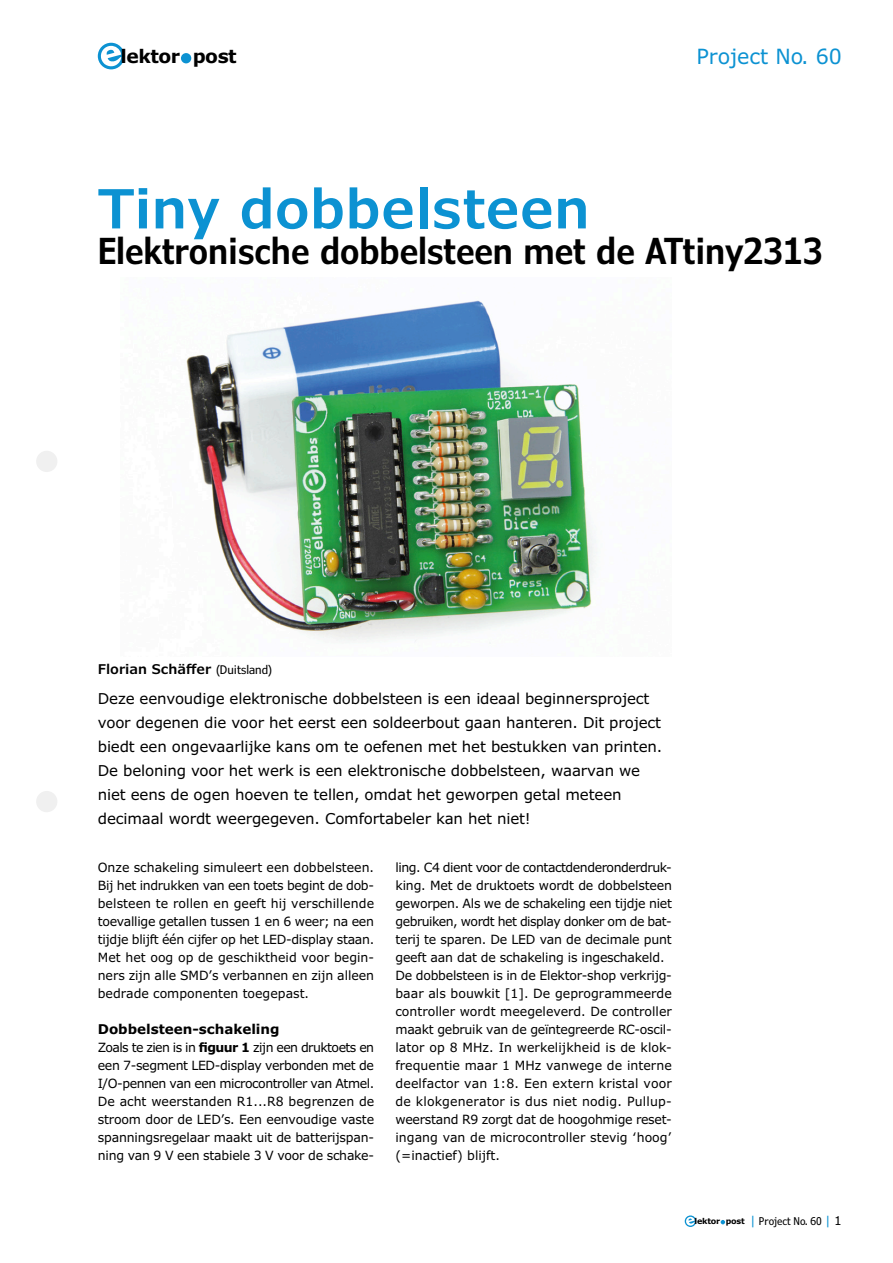
<style>
.page{position:relative;width:893px;height:1263px;background:#fff}
.page>*{position:absolute;margin:0;border:0;box-sizing:border-box;transform-origin:0 0}
.t1{font:600 54px "Verdana Pro";color:#0c92d2}
.author{font:600 condensed 36px "Verdana Pro";color:#000}
.t2{font:21px "Verdana Pro";color:#0c92d2}
.t3{font:700 18.6px "Verdana Pro";letter-spacing:-.025em;color:#000}
.summary{font:15px/24px "Verdana Pro";letter-spacing:-.01em;color:#000}
.author-2{font:600 13.5px "Verdana Pro";color:#000}
.paragraph_heading{font:700 13.5px "Verdana Pro";color:#000}
.bodytext{font:12.75px/18px "Verdana Pro";letter-spacing:-.015em;color:#000;text-align:justify}
.t4{font:condensed 10.8px "Verdana Pro";color:#000}
.t5{font:700 8.1px "Verdana Pro";letter-spacing:-.025em;color:#000}
.s1{font-weight:400;font-stretch:condensed;font-size:12px}
.s2{font-weight:700}
.s3{font-stretch:normal;font-size:12.15px;color:#0c92d2}
.s4{font-stretch:normal;font-size:12.15px}
</style>
<div class="page">
<div style="left:36px;top:451px;width:21px;height:21px;background:#f0f0f0;border-radius:50%"></div>
<div style="left:36px;top:791px;width:21px;height:21px;background:#f0f0f0;border-radius:50%"></div>
<div style="left:98px;top:43px;width:26px;height:26px;background:#0c92d2;border-radius:50%"></div>
<svg style="left:100px;top:46px;width:21px;height:21px"></svg>
<div style="left:181px;top:53px;width:10px;height:10px;background:#0c92d2;border-radius:50%"></div>
<svg style="left:685px;top:1215px;width:11px;height:12px"></svg>
<svg style="left:686px;top:1217px;width:9px;height:9px"></svg>
<svg style="left:721px;top:1220px;width:4px;height:4px"></svg>
<img style="left:186px;top:300px;width:412px;height:344px">
<h3 class="t3" style="left:121px;top:45px;width:118px">lektor post</h3>
<h3 class="t2" style="left:696px;top:43px;width:147px">Project No. 60</h3>
<p class="t1" style="left:98px;top:174px;width:494px">Tiny dobbelsteen</p>
<p class="author" style="left:98px;top:228px;width:727px">Elektronische dobbelsteen met de ATtiny2313</p>
<p class="author-2" style="left:98px;top:660px;width:176px">Florian Schäffer <span class="s1">(Duitsland)</span></p>
<p class="summary" style="left:98px;top:686px;width:566px">Deze eenvoudige elektronische dobbelsteen is een ideaal beginnersproject voor degenen die voor het eerst een soldeerbout gaan hanteren. Dit project biedt een ongevaarlijke kans om te oefenen met het bestukken van printen.<br>De beloning voor het werk is een elektronische dobbelsteen, waarvan we niet eens de ogen hoeven te tellen, omdat het geworpen getal meteen</p>
<p class="summary" style="left:98px;top:806px;width:434px">decimaal wordt weergegeven. Comfortabeler kan het niet!</p>
<p class="bodytext" style="left:98px;top:859px;width:278px">Onze schakeling simuleert een dobbelsteen.<br>Bij het indrukken van een toets begint de dob&shy;belsteen te rollen en geeft hij verschillende toevallige getallen tussen 1 en 6 weer; na een tijdje blijft één cijfer op het LED-display staan.</p>
<p class="bodytext" style="left:98px;top:949px;width:278px">Met het oog op de geschiktheid voor begin&shy;ners zijn alle SMD’s verbannen en zijn alleen bedrade componenten toegepast.</p>
<p class="paragraph_heading" style="left:98px;top:1020px;width:183px">Dobbelsteen-schakeling</p>
<p class="bodytext" style="left:98px;top:1039px;width:278px">Zoals te zien is in <span class="s2">figuur 1</span> zijn een druktoets en een 7-segment LED-display verbonden met de I/O-pennen van een microcontroller van Atmel.<br>De acht weerstanden R1...R8 begrenzen de stroom door de LED’s. Een eenvoudige vaste spanningsregelaar maakt uit de batterijspan&shy;ning van 9 V een stabiele 3 V voor de schake-</p>
<p class="bodytext" style="left:395px;top:859px;width:278px">ling. C4 dient voor de contactdenderonderdruk&shy;king. Met de druktoets wordt de dobbelsteen geworpen. Als we de schakeling een tijdje niet gebruiken, wordt het display donker om de bat&shy;terij te sparen. De LED van de decimale punt geeft aan dat de schakeling is ingeschakeld.</p>
<p class="bodytext" style="left:395px;top:967px;width:278px">De dobbelsteen is in de Elektor-shop verkrijg&shy;baar als bouwkit [1]. De geprogrammeerde controller wordt meegeleverd. De controller maakt gebruik van de geïntegreerde RC-oscil&shy;lator op 8 MHz. In werkelijkheid is de klok&shy;frequentie maar 1 MHz vanwege de interne deelfactor van 1:8. Een extern kristal voor de klokgenerator is dus niet nodig. Pullup&shy;weerstand R9 zorgt dat de hoogohmige reset&shy;ingang van de microcontroller stevig ‘hoog’ (=inactief) blijft.</p>
<p class="t5" style="left:694px;top:1216px;width:52px">lektor post</p>
<p class="t4" style="left:750px;top:1214px;width:93px"><span class="s3">|</span> Project No. 60 <span class="s3">|</span> <span class="s4">1</span></p>
</div>
